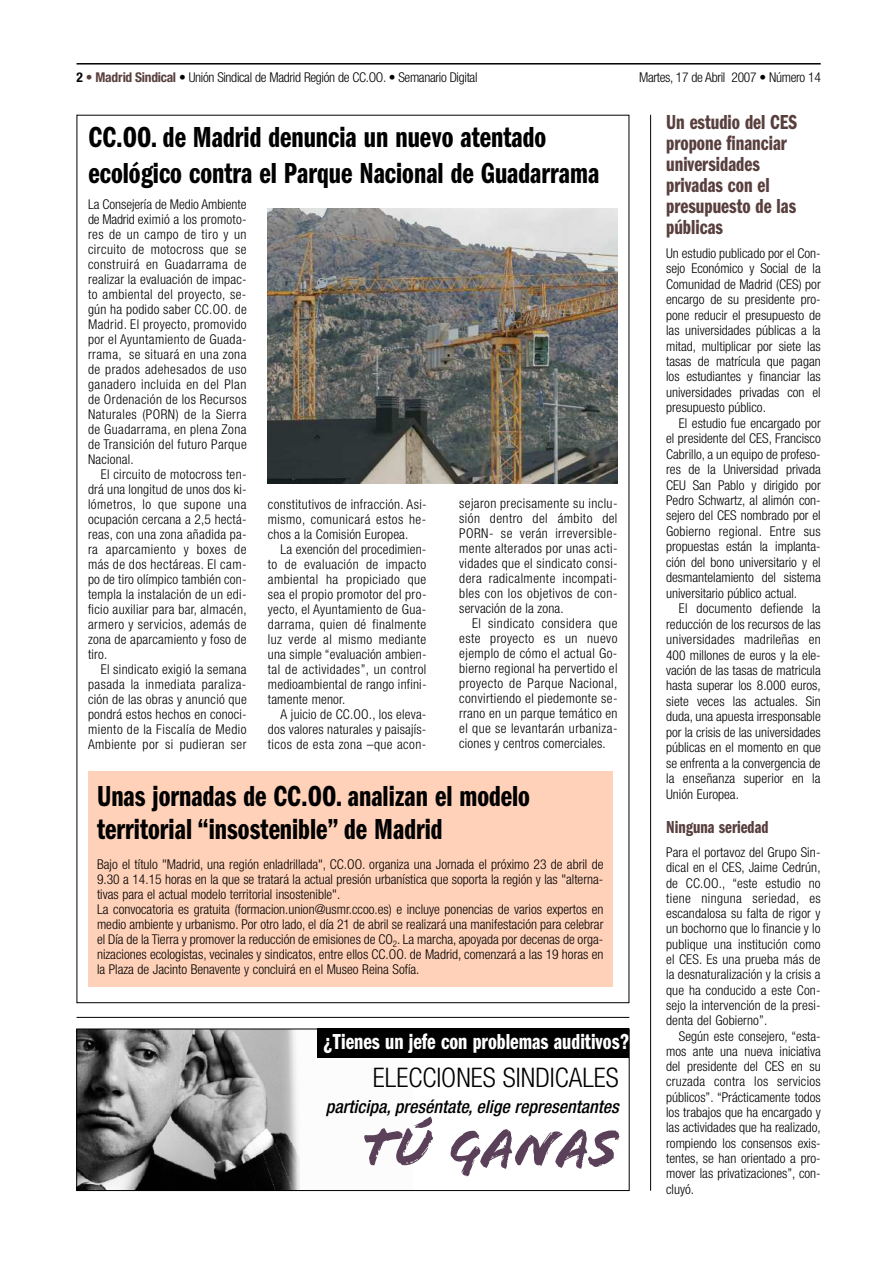
<style>
.page{position:relative;width:893px;height:1263px;background:#fff}
.page>*{position:absolute;margin:0;border:0;box-sizing:border-box;transform-origin:0 0}
.t1{font:56.85px "Flood";color:#5a4058}
.t2{font:30px/36px "Franklin Gothic Demi Cmpr";color:#000}
.t3{font:300 condensed 27px "Helvetica Neue";color:#000}
.t4{font:22.5px "Franklin Gothic Demi Cmpr";color:#fff}
.t5{font:21px/21px "Franklin Gothic Demi Cmpr";color:#583f3d}
.t6{font:italic 500 condensed 18px "Helvetica Neue";color:#000}
.t7{font:18px "Franklin Gothic Demi Cmpr";color:#583f3d}
.t8{font:300 condensed 13.5px/15px "Helvetica Neue";color:#000;text-align:justify}
.t9{font:300 condensed 13.5px "Helvetica Neue";letter-spacing:-.025em;color:#000}
.s1{font-weight:700}
.s2{color:#583f3d}
.s3{font-weight:700;color:#583f3d}
</style>
<div class="page">
<hr style="left:77px;top:63px;width:744px;height:2px;background:#000">
<hr style="left:77px;top:1017px;width:552px;height:1px;background:#000">
<hr style="left:650px;top:115px;width:1px;height:1076px;background:#000">
<div style="left:88px;top:771px;width:524px;height:215px;background:#ffd1b8"></div>
<img style="left:79px;top:1031px;width:221px;height:158px">
<div style="left:77px;top:1029px;width:552px;height:162px;border:1px solid #000"></div>
<div style="left:317px;top:1029px;width:312px;height:29px;background:#000"></div>
<img style="left:268px;top:208px;width:350px;height:275px">
<p class="t9" style="left:77px;top:72px;width:402px"><span class="s1">2</span> <span class="s2">•</span> <span class="s3">Madrid Sindical</span> • Unión Sindical de Madrid Región de CC.OO. • Semanario Digital</p>
<p class="t9" style="left:639px;top:72px;width:183px">Martes, 17 de Abril 2007 • Número 14</p>
<h3 class="t5" style="left:666px;top:113px;width:132px">Un estudio del CES propone financiar universidades privadas con el presupuesto de las públicas</h3>
<p class="t8" style="left:666px;top:246px;width:156px;line-height:15.5px">Un estudio publicado por el Con&shy;sejo Económico y Social de la Comunidad de Madrid (CES) por encargo de su presidente pro&shy;pone reducir el presupuesto de las universidades públicas a la mitad, multiplicar por siete las tasas de matrícula que pagan los estudiantes y financiar las universidades privadas con el presupuesto público.</p>
<p class="t8" style="left:666px;top:416px;width:156px;line-height:15.5px;text-indent:13px">El estudio fue encargado por el presidente del CES, Francisco Cabrillo, a un equipo de profeso&shy;res de la Universidad privada CEU San Pablo y dirigido por Pedro Schwartz, al alimón con&shy;sejero del CES nombrado por el Gobierno regional. Entre sus propuestas están la implanta&shy;ción del bono universitario y el desmantelamiento del sistema universitario público actual.</p>
<p class="t8" style="left:666px;top:602px;width:156px;line-height:15.5px;text-indent:13px">El documento defiende la reducción de los recursos de las universidades madrileñas en 400 millones de euros y la ele&shy;vación de las tasas de matricula hasta superar los 8.000 euros, siete veces las actuales. Sin duda, una apuesta irresponsable por la crisis de las universidades públicas en el momento en que se enfrenta a la convergencia de la enseñanza superior en la Unión Europea.</p>
<h3 class="t7" style="left:666px;top:821px;width:104px">Ninguna seriedad</h3>
<p class="t8" style="left:666px;top:846px;width:156px">Para el portavoz del Grupo Sin&shy;dical en el CES, Jaime Cedrún, de CC.OO., “este estudio no tiene ninguna seriedad, es escandalosa su falta de rigor y un bochorno que lo financie y lo publique una institución como el CES. Es una prueba más de la desnaturalización y la crisis a que ha conducido a este Con&shy;sejo la intervención de la presi&shy;denta del Gobierno”.</p>
<p class="t8" style="left:666px;top:1029px;width:156px;text-indent:13px">Según este consejero, “esta&shy;mos ante una nueva iniciativa del presidente del CES en su cruzada contra los servicios públicos”. “Prácticamente todos los trabajos que ha encargado y las actividades que ha realizado, rompiendo los consensos exis&shy;tentes, se han orientado a pro&shy;mover las privatizaciones”, con&shy;cluyó.</p>
<h2 class="t2" style="left:89px;top:121px;width:512px">CC.OO. de Madrid denuncia un nuevo atentado ecológico contra el Parque Nacional de Guadarrama</h2>
<p class="t8" style="left:88px;top:198px;width:160px">La Consejería de Medio Ambiente de Madrid eximió a los promoto&shy;res de un campo de tiro y un circuito de motocross que se construirá en Guadarrama de realizar la evaluación de impac&shy;to ambiental del proyecto, se&shy;gún ha podido saber CC.OO. de Madrid. El proyecto, promovido por el Ayuntamiento de Guada&shy;rrama, se situará en una zona de prados adehesados de uso ganadero incluida en del Plan de Ordenación de los Recursos Naturales (PORN) de la Sierra de Guadarrama, en plena Zona de Transición del futuro Parque Nacional.</p>
<p class="t8" style="left:88px;top:468px;width:160px;text-indent:13px">El circuito de motocross ten&shy;drá una longitud de unos dos ki&shy;lómetros, lo que supone una ocupación cercana a 2,5 hectá&shy;reas, con una zona añadida pa&shy;ra aparcamiento y boxes de más de dos hectáreas. El cam&shy;po de tiro olímpico también con&shy;templa la instalación de un edi&shy;ficio auxiliar para bar, almacén, armero y servicios, además de zona de aparcamiento y foso de tiro.</p>
<p class="t8" style="left:88px;top:663px;width:160px;text-indent:13px">El sindicato exigió la semana pasada la inmediata paraliza&shy;ción de las obras y anunció que pondrá estos hechos en conoci&shy;miento de la Fiscalía de Medio Ambiente por si pudieran ser</p>
<p class="t8" style="left:459px;top:497px;width:160px">sejaron precisamente su inclu&shy;sión dentro del ámbito del PORN- se verán irreversible&shy;mente alterados por unas acti&shy;vidades que el sindicato consi&shy;dera radicalmente incompati&shy;bles con los objetivos de con&shy;servación de la zona.</p>
<p class="t8" style="left:459px;top:617px;width:160px;text-indent:13px">El sindicato considera que este proyecto es un nuevo ejemplo de cómo el actual Go&shy;bierno regional ha pervertido el proyecto de Parque Nacional, convirtiendo el piedemonte se&shy;rrano en un parque temático en el que se levantarán urbaniza&shy;ciones y centros comerciales.</p>
<p class="t8" style="left:268px;top:497px;width:160px">constitutivos de infracción. Asi&shy;mismo, comunicará estos he&shy;chos a la Comisión Europea.</p>
<p class="t8" style="left:268px;top:542px;width:160px;text-indent:13px">La exención del procedimien&shy;to de evaluación de impacto ambiental ha propiciado que sea el propio promotor del pro&shy;yecto, el Ayuntamiento de Gua&shy;darrama, quien dé finalmente luz verde al mismo mediante una simple “evaluación ambien&shy;tal de actividades”, un control medioambiental de rango infini&shy;tamente menor.</p>
<p class="t8" style="left:268px;top:707px;width:160px;text-indent:13px">A juicio de CC.OO., los eleva&shy;dos valores naturales y paisajís&shy;ticos de esta zona –que acon-</p>
<h2 class="t2" style="left:97px;top:782px;width:434px;line-height:33px">Unas jornadas de CC.OO. analizan el modelo territorial “insostenible” de Madrid</h2>
<p class="t8" style="left:97px;top:858px;width:508px;text-align:left">Bajo el título "Madrid, una región enladrillada", CC.OO. organiza una Jornada el próximo 23 de abril de 9.30 a 14.15 horas en la que se tratará la actual presión urbanística que soporta la región y las "alterna&shy;tivas para el actual modelo territorial insostenible".<br>La convocatoria es gratuita (formacion.union@usmr.ccoo.es) e incluye ponencias de varios expertos en medio ambiente y urbanismo. Por otro lado, el día 21 de abril se realizará una manifestación para celebrar el Día de la Tierra y promover la reducción de emisiones de CO<sub>2</sub>. La marcha, apoyada por decenas de orga&shy;nizaciones ecologistas, vecinales y sindicatos, entre ellos CC.OO. de Madrid, comenzará a las 19 horas en la Plaza de Jacinto Benavente y concluirá en el Museo Reina Sofía.</p>
<h3 class="t4" style="left:323px;top:1034px;width:308px">¿Tienes un jefe con problemas auditivos?</h3>
<h3 class="t3" style="left:373px;top:1067px;width:247px">ELECCIONES SINDICALES</h3>
<h3 class="t6" style="left:326px;top:1100px;width:294px">participa, preséntate, elige representantes</h3>
<h1 class="t1" style="left:361px;top:1111px;width:259px">TÚ GANAS</h1>
</div>
